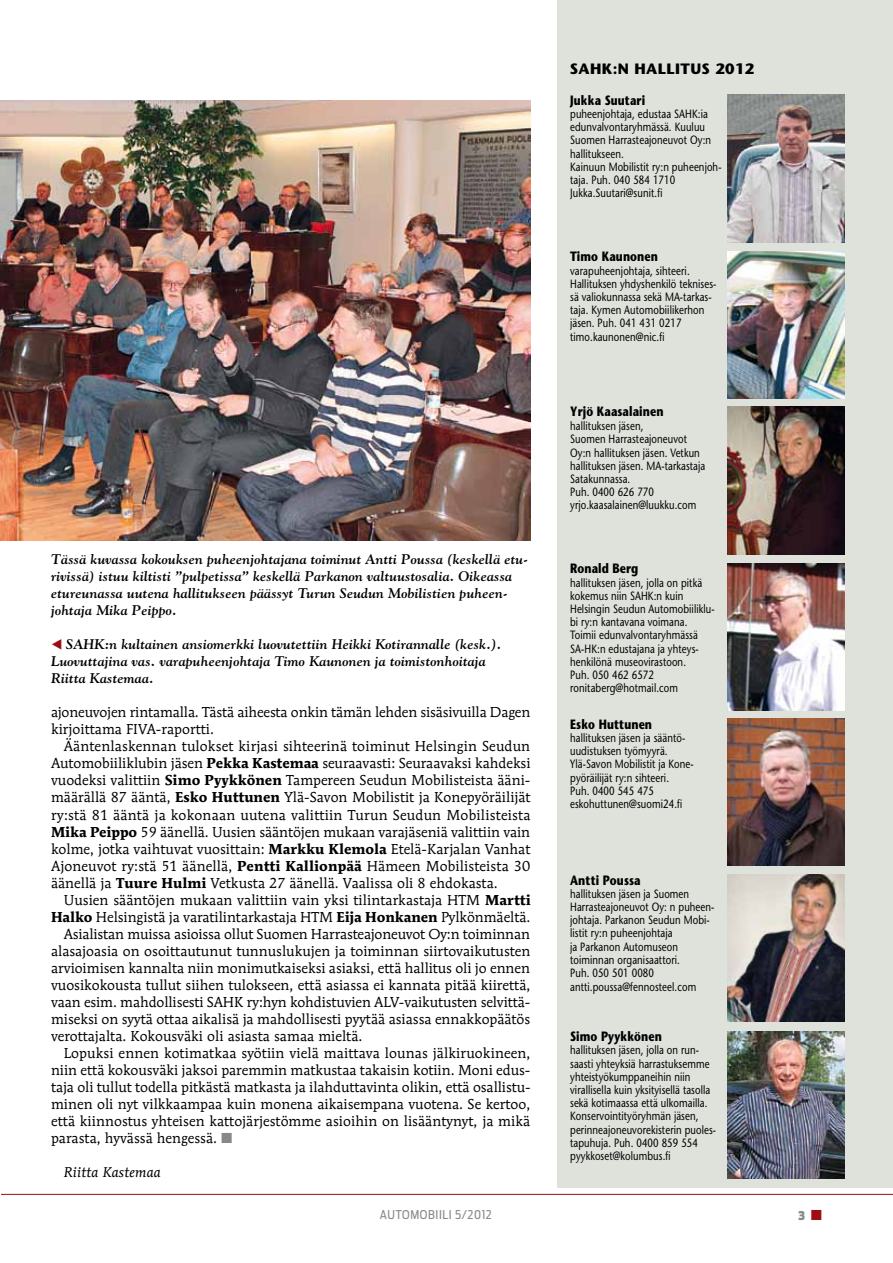
<style>
.page{position:relative;width:893px;height:1263px;background:#fff}
.page>*{position:absolute;margin:0;border:0;box-sizing:border-box;transform-origin:0 0}
.t1{font:700 15px "Stone Sans";letter-spacing:.025em;color:#000}
.t2{font:14.25px/17px "Mendoza Roman";color:#000}
.t3{font:italic 700 13.95px/17px "Goudy";letter-spacing:.01em;color:#000}
.t4{font:italic 13.95px "Mendoza Roman";letter-spacing:.01em;color:#000}
.t5{font:700 13.5px "Stone Sans Std";letter-spacing:.01em;color:#000;scale:.8 1}
.t6{font:500 12px/13.2px "Stone Sans Std";letter-spacing:.01em;color:#000;scale:.8 1}
.t7{font:12px "Antenna Cond";letter-spacing:.05em;color:#87888a}
.t8{font:900 12px "Antenna Cond";color:#87888a}
.s1{font-family:"European Pi Three";font-weight:400;font-style:normal;font-size:13.5px;color:#9d0d15}
.s2{font-weight:700}
.s3{font-family:"European Pi Three";font-size:13.5px;color:#87888a}
.s4{font-family:"European Pi Three";font-weight:400;font-size:13.5px;color:#9d0d15}
</style>
<div class="page">
<hr style="left:1px;top:1194px;width:892px;height:1px;background:#9d0d15">
<div style="left:558px;top:0;width:335px;height:1187px;background:#dee2db"></div>
<img style="left:727px;top:95px;width:117px;height:147px">
<img style="left:727px;top:251px;width:117px;height:147px">
<img style="left:727px;top:407px;width:117px;height:147px">
<img style="left:727px;top:563px;width:117px;height:147px">
<img style="left:727px;top:719px;width:117px;height:147px">
<img style="left:727px;top:874px;width:117px;height:148px">
<img style="left:727px;top:1031px;width:117px;height:147px">
<img style="left:0;top:101px;width:530px;height:440px">
<p class="t1" style="left:570px;top:60px;width:186px">SAHK:N HALLITUS 2012</p>
<p class="t5" style="left:570px;top:92px;width:95px">Jukka Suutari</p>
<p class="t6" style="left:570px;top:107px;width:191px">puheenjohtaja, edustaa SAHK:ia edunvalvontaryhmässä. Kuuluu<br>Suomen Harrasteajoneuvot Oy:n hallitukseen.<br>Kainuun Mobilistit ry:n puheenjoh&shy;taja. Puh. 040 584 1710<br>Jukka.Suutari@sunit.fi</p>
<p class="t5" style="left:570px;top:249px;width:111px">Timo Kaunonen</p>
<p class="t6" style="left:570px;top:264px;width:184px">varapuheenjohtaja, sihteeri.<br>Hallituksen yhdyshenkilö teknises&shy;sä valiokunnassa sekä MA-tarkas&shy;taja. Kymen Automobiilikerhon jäsen. Puh. 041 431 0217 timo.kaunonen@nic.fi</p>
<p class="t3" style="left:51px;top:551px;width:479px">Tässä kuvassa kokouksen puheenjohtajana toiminut Antti Poussa (keskellä etu&shy;rivissä) istuu kiltisti ”pulpetissa” keskellä Parkanon valtuustosalia. Oikeassa etureunassa uutena hallitukseen päässyt Turun Seudun Mobilistien puheen&shy;johtaja Mika Peippo.</p>
<p class="t3" style="left:51px;top:636px;width:452px"><span class="s1">F</span> SAHK:n kultainen ansiomerkki luovutettiin Heikki Kotirannalle (kesk.).<br>Luovuttajina vas. varapuheenjohtaja Timo Kaunonen ja toimistonhoitaja<br>Riitta Kastemaa.</p>
<p class="t2" style="left:51px;top:704px;width:481px">ajoneuvojen rintamalla. Tästä aiheesta onkin tämän lehden sisäsivuilla Dagen kirjoittama FIVA-raportti.</p>
<p class="t2" style="left:51px;top:738px;width:481px;text-align:justify;text-indent:13px">Ääntenlaskennan tulokset kirjasi sihteerinä toiminut Helsingin Seudun Automobiiliklubin jäsen <span class="s2">Pekka Kastemaa</span> seuraavasti: Seuraavaksi kahdeksi vuodeksi valittiin <span class="s2">Simo Pyykkönen</span> Tampereen Seudun Mobilisteista ääni&shy;määrällä 87 ääntä, <span class="s2">Esko Huttunen</span> Ylä-Savon Mobilistit ja Konepyöräilijät ry:stä 81 ääntä ja kokonaan uutena valittiin Turun Seudun Mobilisteista <span class="s2">Mika Peippo</span> 59 äänellä. Uusien sääntöjen mukaan varajäseniä valittiin vain kolme, jotka vaihtuvat vuosittain: <span class="s2">Markku Klemola</span> Etelä-Karjalan Vanhat Ajoneuvot ry:stä 51 äänellä, <span class="s2">Pentti Kallionpää</span> Hämeen Mobilisteista 30 äänellä ja <span class="s2">Tuure Hulmi</span> Vetkusta 27 äänellä. Vaalissa oli 8 ehdokasta.</p>
<p class="t2" style="left:64px;top:891px;width:468px">Uusien sääntöjen mukaan valittiin vain yksi tilintarkastaja HTM <span class="s2">Martti</span></p>
<p class="t2" style="left:51px;top:908px;width:481px"><span class="s2">Halko</span> Helsingistä ja varatilintarkastaja HTM <span class="s2">Eija Honkanen</span> Pylkönmäeltä.</p>
<p class="t2" style="left:64px;top:925px;width:468px">Asialistan muissa asioissa ollut Suomen Harrasteajoneuvot Oy:n toiminnan</p>
<p class="t2" style="left:51px;top:942px;width:481px">alasajoasia on osoittautunut tunnuslukujen ja toiminnan siirtovaikutusten</p>
<p class="t2" style="left:51px;top:959px;width:480px">arvioimisen kannalta niin monimutkaiseksi asiaksi, että hallitus oli jo ennen</p>
<p class="t2" style="left:51px;top:976px;width:481px">vuosikokousta tullut siihen tulokseen, että asiassa ei kannata pitää kiirettä,</p>
<p class="t2" style="left:51px;top:993px;width:481px">vaan esim. mahdollisesti SAHK ry:hyn kohdistuvien ALV-vaikutusten selvittä-</p>
<p class="t2" style="left:51px;top:1010px;width:481px">miseksi on syytä ottaa aikalisä ja mahdollisesti pyytää asiassa ennakkopäätös</p>
<p class="t2" style="left:51px;top:1027px;width:313px">verottajalta. Kokousväki oli asiasta samaa mieltä.</p>
<p class="t2" style="left:64px;top:1044px;width:468px">Lopuksi ennen kotimatkaa syötiin vielä maittava lounas jälkiruokineen,</p>
<p class="t2" style="left:51px;top:1061px;width:481px">niin että kokousväki jaksoi paremmin matkustaa takaisin kotiin. Moni edus-</p>
<p class="t2" style="left:51px;top:1078px;width:481px">taja oli tullut todella pitkästä matkasta ja ilahduttavinta olikin, että osallistu-</p>
<p class="t2" style="left:51px;top:1095px;width:481px">minen oli nyt vilkkaampaa kuin monena aikaisempana vuotena. Se kertoo,</p>
<p class="t2" style="left:51px;top:1112px;width:481px">että kiinnostus yhteisen kattojärjestömme asioihin on lisääntynyt, ja mikä</p>
<p class="t2" style="left:51px;top:1129px;width:183px">parasta, hyvässä hengessä. <span class="s3">M</span></p>
<p class="t4" style="left:64px;top:1163px;width:98px">Riitta Kastemaa</p>
<p class="t5" style="left:570px;top:403px;width:118px">Yrjö Kaasalainen</p>
<p class="t6" style="left:570px;top:419px;width:170px">hallituksen jäsen,<br>Suomen Harrasteajoneuvot<br>Oy:n hallituksen jäsen. Vetkun hallituksen jäsen. MA-tarkastaja<br>Satakunnassa.<br>Puh. 0400 626 770 yrjo.kaasalainen@luukku.com</p>
<p class="t5" style="left:570px;top:561px;width:87px">Ronald Berg</p>
<p class="t6" style="left:570px;top:576px;width:182px">hallituksen jäsen, jolla on pitkä kokemus niin SAHK:n kuin<br>Helsingin Seudun Automobiiliklu&shy;bi ry:n kantavana voimana.<br>Toimii edunvalvontaryhmässä<br>SA-HK:n edustajana ja yhteys&shy;henkilönä museovirastoon.<br>Puh. 050 462 6572 ronitaberg@hotmail.com</p>
<p class="t5" style="left:570px;top:716px;width:104px">Esko Huttunen</p>
<p class="t6" style="left:570px;top:731px;width:156px">hallituksen jäsen ja sääntö&shy;uudistuksen työmyyrä.<br>Ylä-Savon Mobilistit ja Kone&shy;pyöräilijät ry:n sihteeri.<br>Puh. 0400 545 475 eskohuttunen@suomi24.fi</p>
<p class="t5" style="left:570px;top:872px;width:90px">Antti Poussa</p>
<p class="t6" style="left:570px;top:887px;width:182px">hallituksen jäsen ja Suomen<br>Harrasteajoneuvot Oy: n puheen&shy;johtaja. Parkanon Seudun Mobi&shy;listit ry:n puheenjohtaja<br>ja Parkanon Automuseon toiminnan organisaattori.<br>Puh. 050 501 0080 antti.poussa@fennosteel.com</p>
<p class="t5" style="left:570px;top:1028px;width:116px">Simo Pyykkönen</p>
<p class="t6" style="left:570px;top:1043px;width:184px">hallituksen jäsen, jolla on run&shy;saasti yhteyksiä harrastuksemme yhteistyökumppaneihin niin virallisella kuin yksityisellä tasolla sekä kotimaassa että ulkomailla.<br>Konservointityöryhmän jäsen, perinneajoneuvorekisterin puoles&shy;tapuhuja. Puh. 0400 859 554 pyykkoset@kolumbus.fi</p>
<p class="t7" style="left:380px;top:1207px;width:113px">AUTOMOBIILI 5/2012</p>
<p class="t8" style="left:798px;top:1208px;width:25px">3 <span class="s4">M</span></p>
</div>
